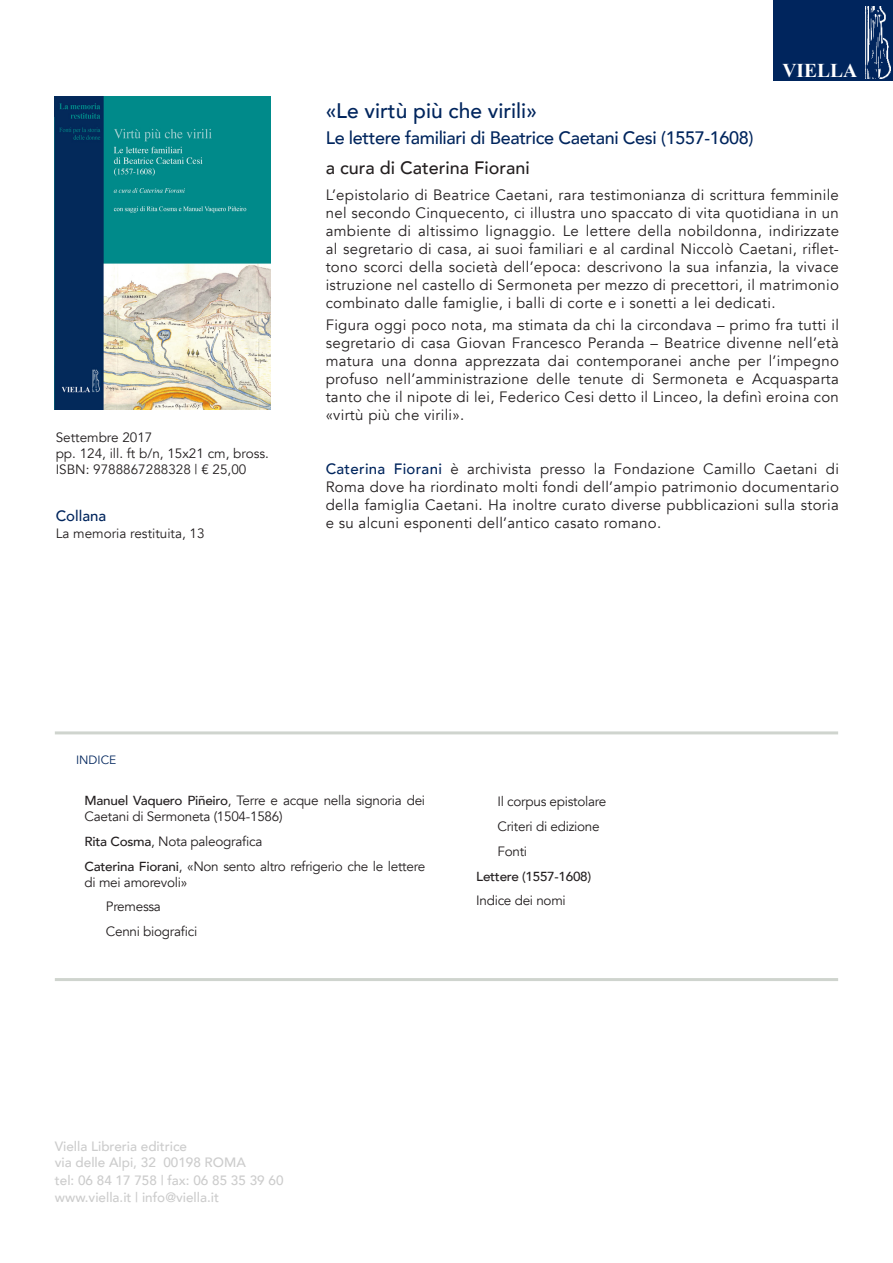
<style>
.page{position:relative;width:893px;height:1263px;background:#fff}
.page>*{position:absolute;margin:0;border:0;box-sizing:border-box;transform-origin:0 0}
.titolo{font:500 21px "Avenir";color:#00255d}
.Piatto_Viella{font:700 19.5px "Times New Roman";color:#fff}
.sottotitolo{font:500 18px "Avenir";letter-spacing:-.02em;color:#00255d}
.autore{font:500 18px "Avenir";color:#231f20}
.sinossi{font:15px/18px "Avenir";letter-spacing:.02em;color:#231f20;text-align:justify}
.collana{font:500 15px "Avenir";color:#00255d}
.indice{font:13.5px/16.2px "Avenir";letter-spacing:-.02em;color:#231f20}
.colonna_sinistra{font:13.5px "Avenir";color:#231f20}
.isbn{font:500 13.5px "Avenir";color:#ccc}
.web{font:500 13.5px "Avenir";color:#ccc}
.indice-2{font:500 13.05px "Avenir";letter-spacing:-.02em;color:#231f20}
.indice-3{font:12px "Avenir";color:#00255d}
.s1{font-weight:500;color:#00255d}
.s2{font-weight:500;font-size:13.05px}
</style>
<div class="page">
<div style="left:774px;top:0;width:119px;height:81px;background:#00255d"></div>
<img style="left:865px;top:6px;width:25px;height:73px">
<img style="left:54px;top:97px;width:216px;height:313px">
<hr style="left:55px;top:731px;width:783px;height:3px;background:#cfd4ce">
<hr style="left:55px;top:978px;width:783px;height:3px;background:#cfd4ce">
<p class="colonna_sinistra" style="left:56px;top:429px;width:98px">Settembre 2017</p>
<p class="colonna_sinistra" style="left:56px;top:445px;width:215px">pp. 124, ill. ft b/n, 15x21 cm, bross.</p>
<p class="colonna_sinistra" style="left:56px;top:461px;width:192px">ISBN: 9788867288328 | € 25,00</p>
<p class="collana" style="left:56px;top:503px;width:52px">Collana</p>
<p class="colonna_sinistra" style="left:56px;top:525px;width:150px">La memoria restituita, 13</p>
<p class="Piatto_Viella" style="left:782px;top:57px;width:76px">VIELLA</p>
<p class="titolo" style="left:326px;top:92px;width:213px">«Le virtù più che virili»</p>
<p class="sottotitolo" style="left:326px;top:122px;width:429px">Le lettere familiari di Beatrice Caetani Cesi (1557-1608)</p>
<p class="autore" style="left:326px;top:152px;width:206px">a cura di Caterina Fiorani</p>
<p class="sinossi" style="left:326px;top:186px;width:515px">L’epistolario di Beatrice Caetani, rara testimonianza di scrittura femminile nel secondo Cinquecento, ci illustra uno spaccato di vita quotidiana in un ambiente di altissimo lignaggio. Le lettere della nobildonna, indirizzate al segretario di casa, ai suoi familiari e al cardinal Niccolò Caetani, riflet&shy;tono scorci della società dell’epoca: descrivono la sua infanzia, la vivace istruzione nel castello di Sermoneta per mezzo di precettori, il matrimonio combinato dalle famiglie, i balli di corte e i sonetti a lei dedicati.</p>
<p class="sinossi" style="left:326px;top:317px;width:515px">Figura oggi poco nota, ma stimata da chi la circondava – primo fra tutti il segretario di casa Giovan Francesco Peranda – Beatrice divenne nell’età matura una donna apprezzata dai contemporanei anche per l’impegno profuso nell’amministrazione delle tenute di Sermoneta e Acquasparta tanto che il nipote di lei, Federico Cesi detto il Linceo, la definì eroina con «virtù più che virili».</p>
<p class="sinossi" style="left:326px;top:460px;width:515px"><span class="s1">Caterina Fiorani</span> è archivista presso la Fondazione Camillo Caetani di Roma dove ha riordinato molti fondi dell’ampio patrimonio documentario della famiglia Caetani. Ha inoltre curato diverse pubblicazioni sulla storia e su alcuni esponenti dell’antico casato romano.</p>
<p class="indice-3" style="left:76px;top:753px;width:42px">INDICE</p>
<p class="indice" style="left:85px;top:792px;width:342px"><span class="s2">Manuel Vaquero Piñeiro</span>, Terre e acque nella signoria dei<br>Caetani di Sermoneta (1504-1586)</p>
<p class="indice" style="left:85px;top:833px;width:179px"><span class="s2">Rita Cosma</span>, Nota paleografica</p>
<p class="indice" style="left:85px;top:858px;width:342px"><span class="s2">Caterina Fiorani</span>, «Non sento altro refrigerio che le lettere di mei amorevoli»</p>
<p class="indice" style="left:106px;top:899px;width:57px">Premessa</p>
<p class="indice" style="left:106px;top:924px;width:93px">Cenni biografici</p>
<p class="indice" style="left:497px;top:794px;width:110px">Il corpus epistolare</p>
<p class="indice" style="left:497px;top:819px;width:104px">Criteri di edizione</p>
<p class="indice" style="left:497px;top:843px;width:31px">Fonti</p>
<p class="indice-2" style="left:476px;top:865px;width:116px">Lettere (1557-1608)</p>
<p class="indice" style="left:476px;top:893px;width:91px">Indice dei nomi</p>
<p class="isbn" style="left:55px;top:1135px;width:134px">Viella Libreria editrice</p>
<p class="isbn" style="left:55px;top:1151px;width:192px">via delle Alpi, 32 00198 ROMA</p>
<p class="isbn" style="left:55px;top:1169px;width:230px">tel: 06 84 17 758 | fax: 06 85 35 39 60</p>
<p class="web" style="left:55px;top:1185px;width:166px">www.viella.it | info@viella.it</p>
</div>
